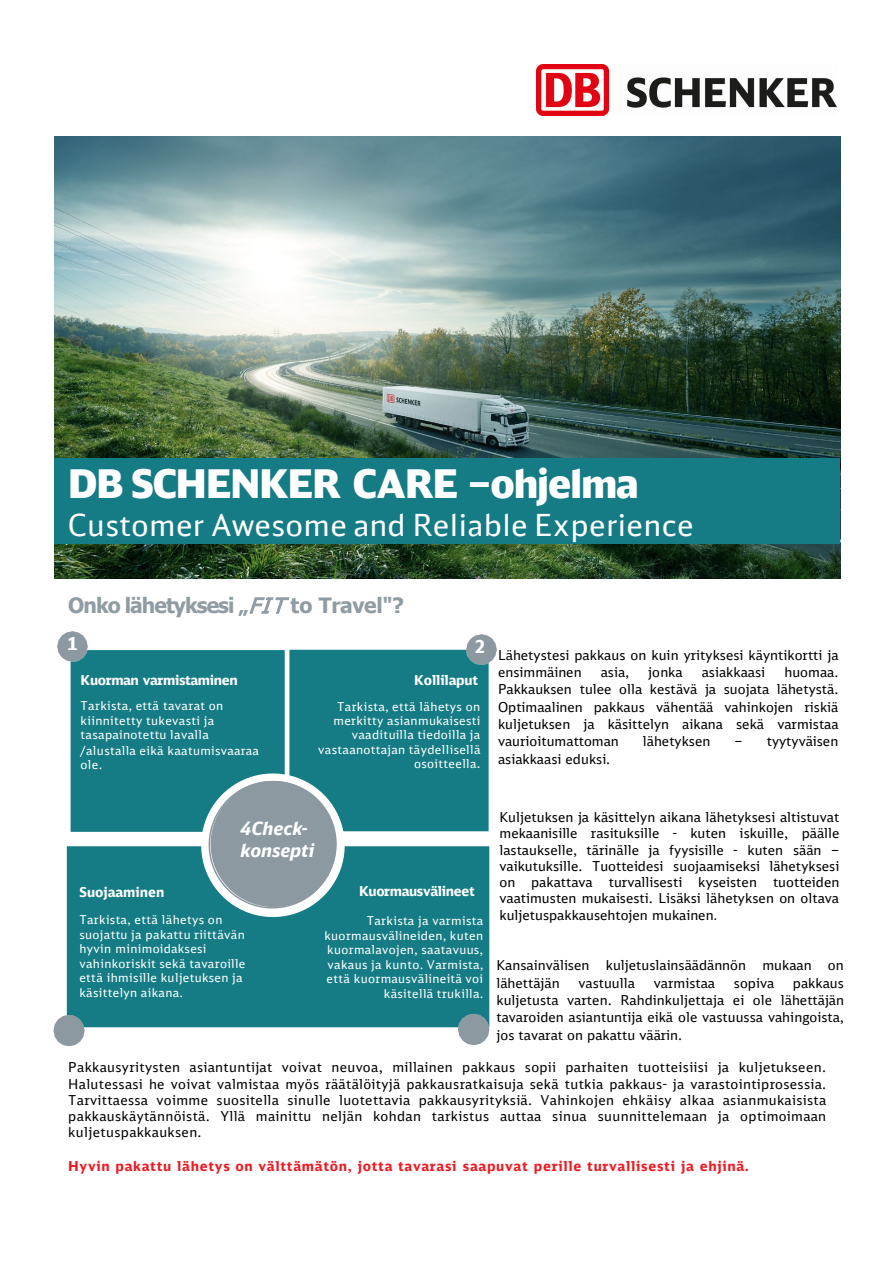
<style>
.page{position:relative;width:893px;height:1264px;background:#fff}
.page>*{position:absolute;margin:0;border:0;box-sizing:border-box;transform-origin:0 0}
.t1{font:900 39px "DB Head";letter-spacing:-.02em;color:#fff}
.t2{font:30px "DB Head";letter-spacing:.03em;color:#fff}
.t3{font:700 21px "Tahoma";letter-spacing:-.045em;color:#909ca3}
.t4{font:italic 700 18px/21.6px "DB Sans";color:#fff}
.t5{font:700 18px "DB Sans";color:#fff}
.t6{font:13.5px/17.2px "DB Sans";color:#000;text-align:justify}
.t7{font:700 13.5px "DB Sans";letter-spacing:.055em;color:#ed1c24}
.t8{font:700 13.5px "DB Sans";letter-spacing:-.025em;color:#fff}
.t9{font:700 13.5px "DB Sans";color:#fff}
.t10{font:12px/14.4px "DB Sans";letter-spacing:.03em;color:#fff}
.s1{font-weight:400;font-style:italic}
.s2{font-family:"Tahoma"}
.s3{font-family:"Calibri";font-size:15px}
</style>
<div class="page">
<img style="left:55px;top:136px;width:785px;height:442px">
<img style="left:536px;top:64px;width:300px;height:51px">
<div style="left:55px;top:458px;width:785px;height:85px;background:#157c85"></div>
<div style="left:67px;top:846px;width:422px;height:181px;background:#157c85"></div>
<svg style="left:457px;top:1012px;width:33px;height:33px"></svg>
<svg style="left:53px;top:1013px;width:32px;height:33px"></svg>
<svg style="left:71px;top:649px;width:417px;height:268px;background:#338891"></svg>
<img style="left:58px;top:631px;width:30px;height:30px">
<img style="left:467px;top:634px;width:29px;height:30px">
<p class="t1" style="left:68px;top:459px;width:572px">DB SCHENKER CARE –ohjelma</p>
<p class="t2" style="left:68px;top:507px;width:626px">Customer Awesome and Reliable Experience</p>
<p class="t3" style="left:68px;top:590px;width:337px">Onko lähetyksesi „<span class="s1">FIT</span>to Travel"?</p>
<p class="t5" style="left:67px;top:631px;width:12px">1</p>
<p class="t5" style="left:474px;top:635px;width:12px">2</p>
<p class="t8" style="left:81px;top:671px;width:158px">Kuorman varmistaminen</p>
<p class="t10" style="left:81px;top:698px;width:144px">Tarkista, että tavarat on kiinnitetty tukevasti ja tasapainotettu lavalla</p>
<p class="t10" style="left:81px;top:743px;width:180px">/alustalla eikä kaatumisvaaraa ole.</p>
<p class="t8" style="left:414px;top:671px;width:65px">Kollilaput</p>
<p class="t10" style="left:318px;top:698px;width:164px;text-align:right">Tarkista, että lähetys on merkitty asianmukaisesti vaadituilla tiedoilla ja vastaanottajan täydellisellä osoitteella<span class="s2">.</span></p>
<p class="t6" style="left:498px;top:645px;width:342px">Lähetystesi pakkaus on kuin yrityksesi käyntikortti ja ensimmäinen</p>
<p class="t6" style="left:498px;top:663px;width:342px;text-indent:286px">huomaa.<br>Pakkauksen tulee olla kestävä ja suojata lähetystä.<br>Optimaalinen pakkaus vähentää vahinkojen riskiä kuljetuksen ja käsittelyn aikana sekä varmistaa vaurioitumattoman</p>
<p class="t6" style="left:600px;top:663px;width:30px">asia,</p>
<p class="t6" style="left:648px;top:663px;width:36px">jonka</p>
<p class="t6" style="left:701px;top:663px;width:65px">asiakkaasi</p>
<p class="t6" style="left:642px;top:732px;width:69px">lähetyksen</p>
<p class="t6" style="left:734px;top:732px;width:105px">– tyytyväisen</p>
<p class="t6" style="left:498px;top:749px;width:114px">asiakkaasi eduksi.</p>
<p class="t6" style="left:499px;top:808px;width:341px;line-height:16.4px">Kuljetuksen ja käsittelyn aikana lähetyksesi altistuvat mekaanisille rasituksille - kuten iskuille, päälle lastaukselle, tärinälle ja fyysisille - kuten sään – vaikutuksille. Tuotteidesi suojaamiseksi lähetyksesi on pakattava turvallisesti kyseisten tuotteiden vaatimusten mukaisesti. Lisäksi lähetyksen on oltava kuljetuspakkausehtojen mukainen<span class="s3">.</span></p>
<p class="t6" style="left:496px;top:956px;width:349px">Kansainvälisen kuljetuslainsäädännön mukaan on lähettäjän</p>
<p class="t4" style="left:240px;top:817px;width:75px">4Check&shy;konsepti</p>
<p class="t8" style="left:359px;top:882px;width:117px">Kuormausvälineet</p>
<p class="t10" style="left:324px;top:913px;width:160px;text-align:right">Tarkista ja varmista kuormausvälineiden, kuten kuormalavojen, saatavuus, vakaus ja kunto. Varmista, että kuormausvälineitä voi käsitellä trukilla.</p>
<p class="t9" style="left:79px;top:883px;width:86px">Suojaaminen</p>
<p class="t10" style="left:79px;top:912px;width:168px">Tarkista, että lähetys on suojattu ja pakattu riittävän hyvin minimoidaksesi vahinkoriskit sekä tavaroille että ihmisille kuljetuksen ja käsittelyn aikana.</p>
<p class="t6" style="left:496px;top:973px;width:349px;text-indent:296px">pakkaus kuljetusta varten. Rahdinkuljettaja ei ole lähettäjän tavaroiden asiantuntija eikä ole vastuussa vahingoista, jos tavarat on pakattu väärin.</p>
<p class="t6" style="left:68px;top:1058px;width:759px;line-height:16.2px">Pakkausyritysten asiantuntijat voivat neuvoa, millainen pakkaus sopii parhaiten tuotteisiisi ja kuljetukseen.<br>Halutessasi he voivat valmistaa myös räätälöityjä pakkausratkaisuja sekä tutkia pakkaus- ja varastointiprosessia.<br>Tarvittaessa voimme suositella sinulle luotettavia pakkausyrityksiä. Vahinkojen ehkäisy alkaa asianmukaisista pakkauskäytännöistä. Yllä mainittu neljän kohdan tarkistus auttaa sinua suunnittelemaan ja optimoimaan kuljetuspakkauksen.</p>
<p class="t7" style="left:68px;top:1157px;width:682px">Hyvin pakattu lähetys on välttämätön, jotta tavarasi saapuvat perille turvallisesti ja ehjinä.</p>
<p class="t6" style="left:578px;top:973px;width:58px">vastuulla</p>
<p class="t6" style="left:654px;top:973px;width:63px">varmistaa</p>
<p class="t6" style="left:733px;top:973px;width:42px">sopiva</p>
</div>
